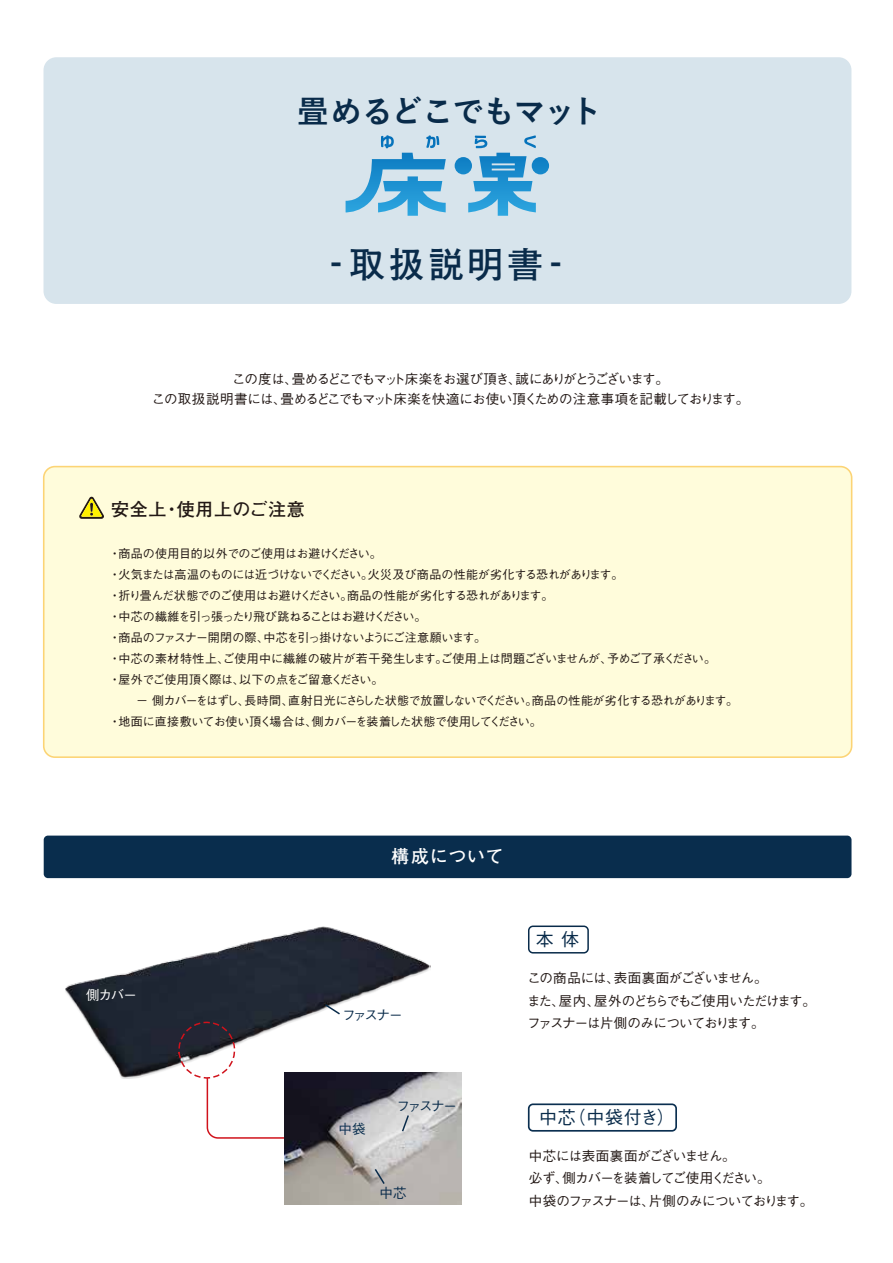
<style>
.page{position:relative;width:893px;height:1263px;background:#fff}
.page>*{position:absolute;margin:0;border:0;box-sizing:border-box;transform-origin:0 0}
.t1{font:700 36px "Futo Go B101 Pro";letter-spacing:.1em;color:#092b4a}
.t2{font:700 31.5px "Yu Gothic";letter-spacing:-.03em;color:#092b4a}
.t3{font:700 18px "Futo Go B101 Pro";letter-spacing:.035em;color:#221815}
.t4{font:500 18px "Gothic BBB Pro";letter-spacing:.04em;color:#092b4a}
.t5{font:700 18px "Futo Go B101 Pro";letter-spacing:.045em;color:#fff}
.t6{font:500 13.5px/22.5px "Gothic BBB Pro";letter-spacing:-.075em;color:#221815}
.t7{font:500 13.5px "Gothic BBB Pro";letter-spacing:-.11em;color:#092b4a}
.t8{font:500 13.5px "Gothic BBB Pro";color:#fff}
.t9{font:500 13.5px "Gothic BBB Pro";color:#0b2f50}
.t10{font:500 12px/21px "Gothic BBB Pro";letter-spacing:-.055em;color:#221815}
</style>
<div class="page">
<div style="left:44px;top:467px;width:808px;height:290px;background:#fffcdb;border-radius:11px"></div>
<div style="left:43px;top:466px;width:809px;height:292px;border:2px solid #fcd475;border-radius:11px"></div>
<div style="left:44px;top:835px;width:807px;height:43px;background:#092d4d;border-radius:4px"></div>
<div style="left:44px;top:57px;width:807px;height:247px;background:#d7e4ec;border-radius:13px"></div>
<svg style="left:79px;top:496px;width:25px;height:23px"></svg>
<div style="left:528px;top:925px;width:61px;height:28px;border:2px solid #092b4a;border-radius:4px"></div>
<img style="left:65px;top:926px;width:365px;height:152px">
<svg style="left:324px;top:1003px;width:17px;height:12px"></svg>
<svg style="left:177px;top:1021px;width:110px;height:118px"></svg>
<svg style="left:372px;top:135px;width:164px;height:81px"></svg>
<img style="left:285px;top:1072px;width:177px;height:133px">
<div style="left:528px;top:1103px;width:149px;height:29px;border:2px solid #0b2f50;border-radius:4px"></div>
<svg style="left:401px;top:1114px;width:9px;height:18px"></svg>
<svg style="left:374px;top:1168px;width:12px;height:17px"></svg>
<h2 class="t2" style="left:297px;top:93px;width:307px">畳めるどこでもマット</h2>
<h1 class="t1" style="left:318px;top:235px;width:257px">‐取扱説明書‐</h1>
<p class="t6" style="left:152px;top:367px;width:599px;line-height:20.2px;text-align:center">この度は、畳めるどこでもマット床楽をお選び頂き、誠にありがとうございます。<br>この取扱説明書には、畳めるどこでもマット床楽を快適にお使い頂くための注意事項を記載しております。</p>
<h3 class="t3" style="left:111px;top:495px;width:195px">安全上・使用上のご注意</h3>
<p class="t10" style="left:109px;top:541px;width:631px">・商品の使用目的以外でのご使用はお避けください。<br>・火気または高温のものには近づけないでください。火災及び商品の性能が劣化する恐れがあります。<br>・折り畳んだ状態でのご使用はお避けください。商品の性能が劣化する恐れがあります。<br>・中芯の繊維を引っ張ったり飛び跳ねることはお避けください。<br>・商品のファスナー開閉の際、中芯を引っ掛けないようにご注意願います。<br>・中芯の素材特性上、ご使用中に繊維の破片が若干発生します。ご使用上は問題ございませんが、予めご了承ください。<br>・屋外でご使用頂く際は、以下の点をご留意ください。<br>　　－ 側カバーをはずし、長時間、直射日光にさらした状態で放置しないでください。商品の性能が劣化する恐れがあります。・地面に直接敷いてお使い頂く場合は、側カバーを装着した状態で使用してください。</p>
<p class="t8" style="left:86px;top:984px;width:52px">側カバー</p>
<h3 class="t5" style="left:391px;top:842px;width:114px">構成について</h3>
<p class="t7" style="left:342px;top:1004px;width:62px">ファスナー</p>
<h3 class="t4" style="left:536px;top:925px;width:45px">本 体</h3>
<p class="t6" style="left:527px;top:965px;width:290px">この商品には、表面裏面がございません。<br>また、屋内、屋外のどちらでもご使用いただけます。ファスナーは片側のみについております。</p>
<p class="t9" style="left:338px;top:1118px;width:29px">中袋</p>
<p class="t7" style="left:397px;top:1095px;width:62px">ファスナー</p>
<p class="t7" style="left:379px;top:1182px;width:29px">中芯</p>
<h3 class="t4" style="left:539px;top:1103px;width:137px">中芯（中袋付き）</h3>
<p class="t6" style="left:529px;top:1142px;width:286px">中芯には表面裏面がございません。<br>必ず、側カバーを装着してご使用ください。<br>中袋のファスナーは、片側のみについております。</p>
</div>
